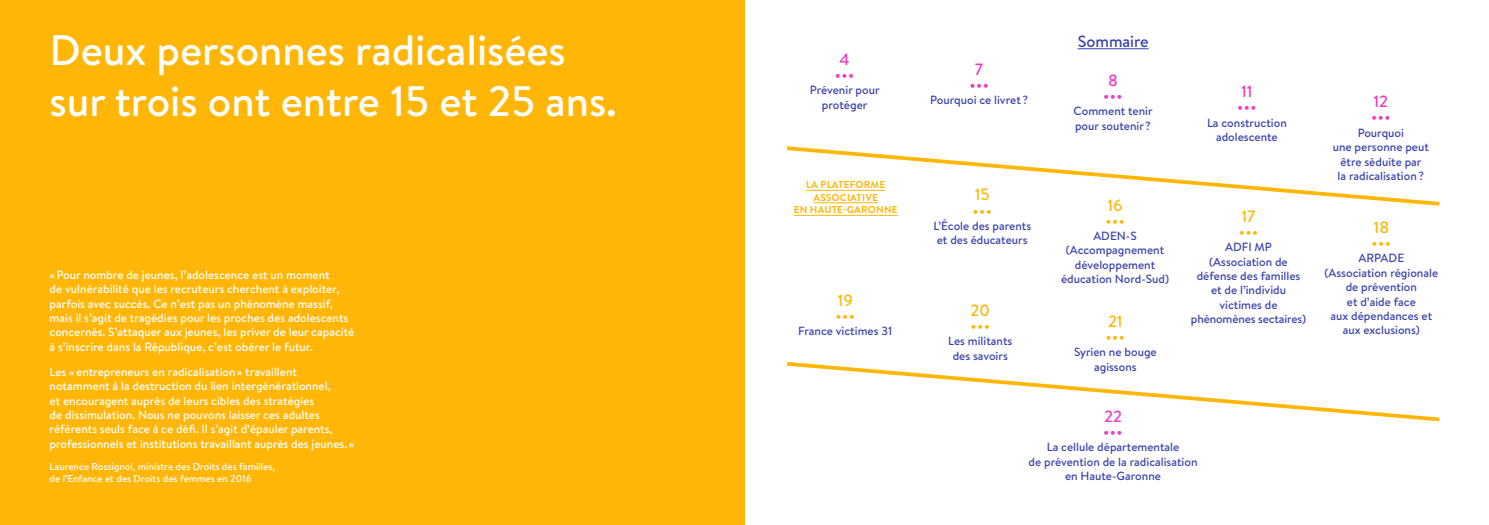
<style>
.page{position:relative;width:1489px;height:525px;background:#fff}
.page>*{position:absolute;margin:0;border:0;box-sizing:border-box;transform-origin:0 0}
.t1{font:500 42.5px/51px "Brandon Text";color:#fff}
.t2{font:500 16.25px "Brandon Text";color:#ffb607}
.t3{font:500 16.25px "Brandon Text";color:#ec3bbe}
.t4{font:500 16.25px "Brandon Text";color:#3b44ac}
.t5{font:500 11.88px/14.4px "Brandon Text";color:#fff}
.t6{font:500 11.88px/14.4px "Brandon Text";color:#3b44ac;text-align:center}
.t7{font:500 10px/12px "Brandon Text";color:#fff}
.t8{font:700 10px/12.5px "Brandon Text";letter-spacing:.02em;color:#ffb607;text-align:center}
</style>
<div class="page">
<div style="left:0;top:0;width:744px;height:524px;background:#ffb607"></div>
<hr style="left:793px;top:215px;width:104px;height:1px;background:#ffb607">
<svg style="left:786px;top:146px;width:654px;height:60px"></svg>
<svg style="left:786px;top:362px;width:654px;height:60px"></svg>
<hr style="left:1077px;top:48px;width:71px;height:1px;background:#3b44ac">
<h1 class="t1" style="left:50px;top:24px;width:569px">Deux personnes radicalisées sur trois ont entre 15 et 25 ans.</h1>
<p class="t5" style="left:50px;top:267px;width:306px">«Pour nombre de jeunes, l’adolescence est un moment<br>de vulnérabilité que les recruteurs cherchent à exploiter, parfois avec succès. Ce n’est pas un phénomène massif, mais il s’agit de tragédies pour les proches des adolescents concernés. S’attaquer aux jeunes, les priver de leur capacité à s’inscrire dans la République, c’est obérer le futur.</p>
<p class="t5" style="left:50px;top:364px;width:306px">Les «entrepreneurs en radicalisation» travaillent notamment à la destruction du lien intergénérationnel,<br>et encouragent auprès de leurs cibles des stratégies<br>de dissimulation. Nous ne pouvons laisser ces adultes référents seuls face à ce défi. Il s’agit d’épauler parents, professionnels et institutions travaillant auprès des jeunes. »</p>
<p class="t7" style="left:50px;top:460px;width:227px">Laurence Rossignol, ministre des Droits des familles, de l’Enfance et des Droits des femmes en 2016</p>
<h2 class="t3" style="left:839px;top:48px;width:12px">4</h2>
<h2 class="t3" style="left:834px;top:63px;width:21px">•••</h2>
<p class="t6" style="left:809px;top:83px;width:71px">Prévenir pour protéger</p>
<p class="t8" style="left:793px;top:178px;width:105px">LA PLATEFORME<br>ASSOCIATIVE<br>EN HAUTE-GARONNE</p>
<h2 class="t2" style="left:837px;top:289px;width:17px">19</h2>
<h2 class="t2" style="left:835px;top:304px;width:21px">•••</h2>
<p class="t6" style="left:798px;top:323px;width:96px">France victimes 31</p>
<h2 class="t3" style="left:974px;top:58px;width:10px">7</h2>
<h2 class="t3" style="left:969px;top:73px;width:21px">•••</h2>
<p class="t6" style="left:930px;top:93px;width:99px">Pourquoi ce livret ?</p>
<h2 class="t2" style="left:974px;top:183px;width:16px">15</h2>
<h2 class="t2" style="left:972px;top:198px;width:21px">•••</h2>
<p class="t6" style="left:933px;top:218px;width:99px;text-align:left">L’École des parents et des éducateurs</p>
<h2 class="t2" style="left:970px;top:299px;width:21px">20</h2>
<h2 class="t2" style="left:970px;top:314px;width:21px">•••</h2>
<p class="t6" style="left:948px;top:333px;width:66px">Les militants des savoirs</p>
<h2 class="t4" style="left:1077px;top:30px;width:72px">Sommaire</h2>
<h2 class="t3" style="left:1108px;top:69px;width:11px">8</h2>
<h2 class="t3" style="left:1103px;top:84px;width:21px">•••</h2>
<p class="t6" style="left:1073px;top:104px;width:80px;text-align:left">Comment tenir pour soutenir?</p>
<h2 class="t2" style="left:1107px;top:193px;width:17px">16</h2>
<h2 class="t2" style="left:1105px;top:208px;width:21px">•••</h2>
<p class="t6" style="left:1061px;top:228px;width:109px">ADEN-S (Accompagnement développement éducation Nord-Sud)</p>
<h2 class="t2" style="left:1107px;top:310px;width:16px">21</h2>
<h2 class="t2" style="left:1105px;top:325px;width:21px">•••</h2>
<p class="t6" style="left:1073px;top:345px;width:84px">Syrien ne bouge agissons</p>
<h2 class="t3" style="left:1241px;top:80px;width:13px">11</h2>
<h2 class="t3" style="left:1237px;top:95px;width:21px">•••</h2>
<p class="t6" style="left:1206px;top:115px;width:81px">La construction adolescente</p>
<h2 class="t2" style="left:1241px;top:205px;width:16px">17</h2>
<h2 class="t2" style="left:1238px;top:220px;width:21px">•••</h2>
<p class="t6" style="left:1190px;top:239px;width:117px">ADFI MP<br>(Association de défense des familles et de l’individu victimes de phénomènes sectaires)</p>
<h2 class="t3" style="left:1103px;top:405px;width:19px">22</h2>
<h2 class="t3" style="left:1103px;top:420px;width:21px">•••</h2>
<p class="t6" style="left:1028px;top:439px;width:170px">La cellule départementale<br>de prévention de la radicalisation en Haute-Garonne</p>
<h2 class="t3" style="left:1373px;top:90px;width:16px">12</h2>
<h2 class="t3" style="left:1370px;top:105px;width:21px">•••</h2>
<p class="t6" style="left:1332px;top:125px;width:98px">Pourquoi<br>une personne peut être séduite par<br>la radicalisation?</p>
<h2 class="t2" style="left:1373px;top:216px;width:17px">18</h2>
<h2 class="t2" style="left:1371px;top:231px;width:21px">•••</h2>
<p class="t6" style="left:1324px;top:251px;width:115px">ARPADE<br>(Association régionale de prévention<br>et d’aide face<br>aux dépendances et aux exclusions)</p>
</div>
